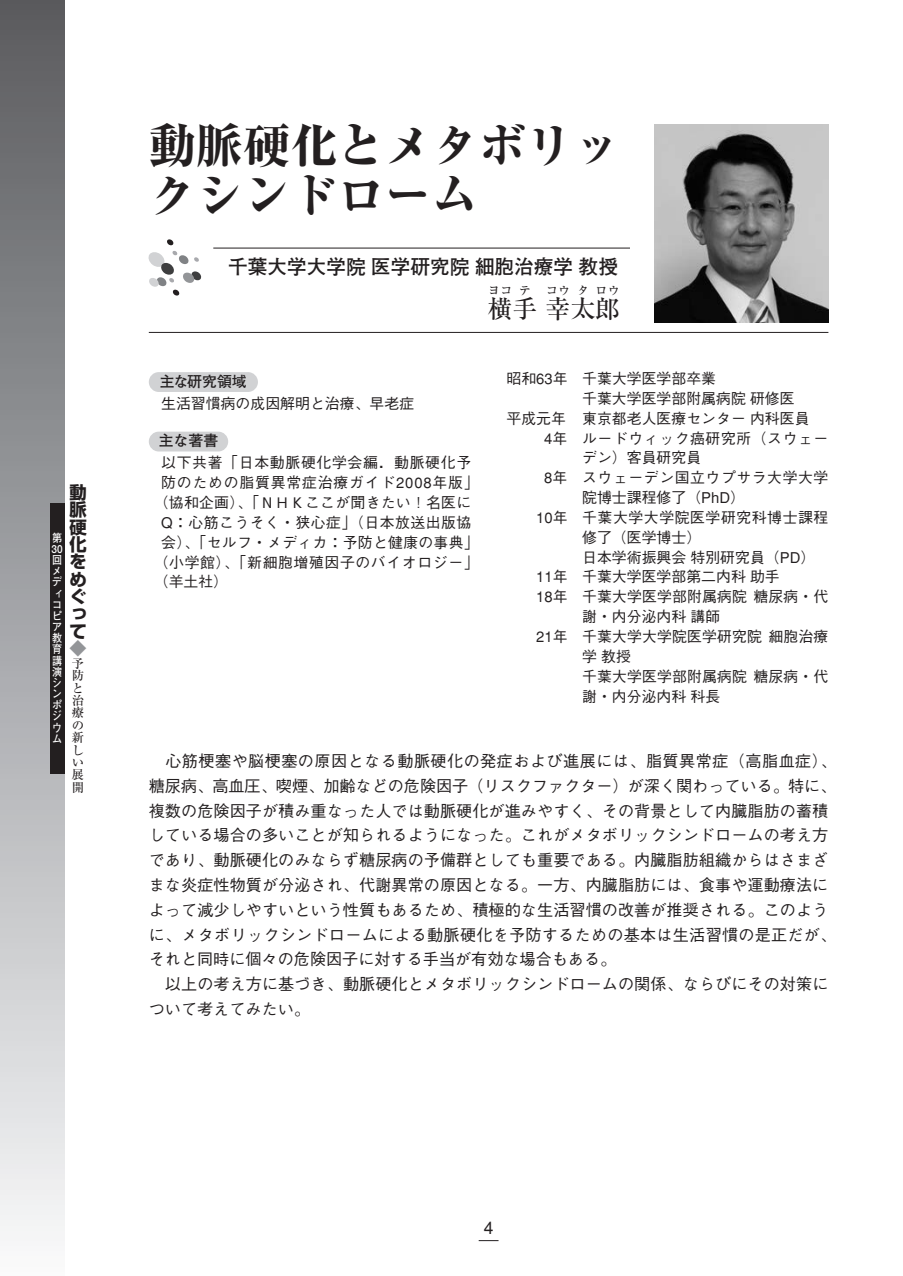
<style>
.page{position:relative;width:903px;height:1276px;background:#fff}
.page>*{position:absolute;margin:0;border:0;box-sizing:border-box;transform-origin:0 0}
.t1{font:800 47.07px/49.7px "Ryumin";color:#231f20}
.t2{font:500 24.85px "Ryumin";color:#231f20}
.t3{font:700 19.78px "Futo Go B101";color:#231f20}
.t4{font:700 17.32px/17.3px "Shin Go";color:#231f20;text-align:justify}
.t5{font:500 17.32px "Gothic BBB";color:#231f20}
.t6{font:700 17.32px "Shin Go";color:#939598}
.t7{font:500 16.1px/24.8px "Gothic BBB";letter-spacing:.005em;color:#231f20}
.t8{font:500 14.88px "Gothic BBB";letter-spacing:.01em;color:#231f20}
.t9{font:500 14.88px "Gothic BBB";letter-spacing:.035em;color:#231f20}
.t10{font:500 14.88px "Gothic BBB";letter-spacing:.055em;color:#231f20}
.t11{font:500 14.88px "Gothic BBB";letter-spacing:.04em;color:#231f20}
.t12{font:500 14.88px "Gothic BBB";letter-spacing:.03em;color:#231f20}
.t13{font:500 14.88px "Gothic BBB";letter-spacing:.045em;color:#231f20}
.t14{font:700 14.88px "Futo Go B101";color:#231f20}
.t15{font:500 12.42px/12.4px "Ryumin";color:#231f20;text-align:justify}
.t16{font:700 11.2px/11.2px "Futo Go B101";color:#fff;text-align:justify;scale:.9 1}
</style>
<div class="page">
<svg style="left:149px;top:239px;width:53px;height:57px"></svg>
<svg style="left:479px;top:1240px;width:20px;height:1px"></svg>
<div style="left:0;top:0;width:64px;height:1276px;background:linear-gradient(to bottom,#595a5e,#f7f8fa)"></div>
<div style="left:50px;top:504px;width:14px;height:270px;background:#231f20"></div>
<img style="left:655px;top:124px;width:173px;height:198px">
<hr style="left:213px;top:248px;width:417px;height:1px;background:#231f20">
<hr style="left:149px;top:332px;width:679px;height:1px;background:#231f20">
<div style="left:149px;top:372px;width:109px;height:20px;background:#d1d2d4;border-radius:10px"></div>
<div style="left:149px;top:432px;width:79px;height:19px;background:#d1d2d4;border-radius:10px"></div>
<p class="t4" style="left:69px;top:486px;width:19px">動脈硬化をめぐって</p>
<p class="t6" style="left:69px;top:642px;width:19px">◆</p>
<p class="t15" style="left:72px;top:659px;width:14px">予防と治療の新しい展開</p>
<p class="t16" style="left:51px;top:533px;width:14px">第30回メディコピア教育講演シンポジウム</p>
<h1 class="t1" style="left:149px;top:128px;width:473px">動脈硬化とメタボリックシンドローム</h1>
<p class="t3" style="left:228px;top:259px;width:391px">千葉大学大学院医学研究院細胞治療学教授</p>
<p class="t15" style="left:488px;top:286px;width:26px">ヨコ</p>
<p class="t15" style="left:519px;top:286px;width:14px">テ</p>
<p class="t15" style="left:546px;top:286px;width:26px">コウ</p>
<p class="t15" style="left:577px;top:286px;width:14px">タ</p>
<p class="t15" style="left:595px;top:286px;width:26px">ロウ</p>
<h2 class="t2" style="left:488px;top:300px;width:134px">横手幸太郎</h2>
<p class="t14" style="left:160px;top:375px;width:88px">主な研究領域</p>
<p class="t8" style="left:161px;top:398px;width:254px">生活習慣病の成因解明と治療、早老症</p>
<p class="t14" style="left:159px;top:435px;width:61px">主な著書</p>
<p class="t13" style="left:161px;top:457px;width:312px">以下共著「日本動脈硬化学会編．動脈硬化予</p>
<p class="t10" style="left:161px;top:477px;width:319px">防のための脂質異常症治療ガイド2008年版」</p>
<p class="t8" style="left:154px;top:497px;width:319px">（協和企画）、「ＮＨＫここが聞きたい！名医に</p>
<p class="t12" style="left:161px;top:517px;width:312px">Q：心筋こうそく・狭心症」（日本放送出版協</p>
<p class="t8" style="left:161px;top:536px;width:319px">会）、「セルフ・メディカ：予防と健康の事典」</p>
<p class="t11" style="left:154px;top:556px;width:326px">（小学館）、「新細胞増殖因子のバイオロジー」</p>
<p class="t8" style="left:154px;top:576px;width:76px">（羊土社）</p>
<p class="t8" style="left:506px;top:373px;width:211px">昭和63年 千葉大学医学部卒業</p>
<p class="t8" style="left:582px;top:393px;width:214px">千葉大学医学部附属病院研修医</p>
<p class="t8" style="left:506px;top:412px;width:305px">平成元年 東京都老人医療センター内科医員</p>
<p class="t9" style="left:544px;top:432px;width:286px">4年 ルードウィック癌研究所（スウェー</p>
<p class="t8" style="left:582px;top:452px;width:121px">デン）客員研究員</p>
<p class="t9" style="left:544px;top:472px;width:286px">8年 スウェーデン国立ウプサラ大学大学</p>
<p class="t8" style="left:582px;top:492px;width:164px">院博士課程修了（PhD）</p>
<p class="t9" style="left:536px;top:512px;width:294px">10年 千葉大学大学院医学研究科博士課程</p>
<p class="t8" style="left:582px;top:531px;width:121px">修了（医学博士）</p>
<p class="t8" style="left:582px;top:551px;width:235px">日本学術振興会特別研究員（PD）</p>
<p class="t8" style="left:536px;top:571px;width:245px">11年 千葉大学医学部第二内科助手</p>
<p class="t8" style="left:536px;top:591px;width:294px">18年 千葉大学医学部附属病院糖尿病・代</p>
<p class="t8" style="left:582px;top:611px;width:140px">謝・内分泌内科講師</p>
<p class="t8" style="left:536px;top:631px;width:294px">21年 千葉大学大学院医学研究院細胞治療</p>
<p class="t8" style="left:582px;top:651px;width:50px">学教授</p>
<p class="t8" style="left:582px;top:670px;width:248px">千葉大学医学部附属病院糖尿病・代</p>
<p class="t8" style="left:582px;top:690px;width:140px">謝・内分泌内科科長</p>
<p class="t7" style="left:149px;top:751px;width:689px;text-indent:17px">心筋梗塞や脳梗塞の原因となる動脈硬化の発症および進展には、脂質異常症（高脂血症）、糖尿病、高血圧、喫煙、加齢などの危険因子（リスクファクター）が深く関わっている。特に、複数の危険因子が積み重なった人では動脈硬化が進みやすく、その背景として内臓脂肪の蓄積している場合の多いことが知られるようになった。これがメタボリックシンドロームの考え方であり、動脈硬化のみならず糖尿病の予備群としても重要である。内臓脂肪組織からはさまざまな炎症性物質が分泌され、代謝異常の原因となる。一方、内臓脂肪には、食事や運動療法によって減少しやすいという性質もあるため、積極的な生活習慣の改善が推奨される。このように、メタボリックシンドロームによる動脈硬化を予防するための基本は生活習慣の是正だが、それと同時に個々の危険因子に対する手当が有効な場合もある。</p>
<p class="t7" style="left:149px;top:974px;width:681px;text-indent:16px">以上の考え方に基づき、動脈硬化とメタボリックシンドロームの関係、ならびにその対策について考えてみたい。</p>
<p class="t5" style="left:484px;top:1221px;width:11px">4</p>
</div>
